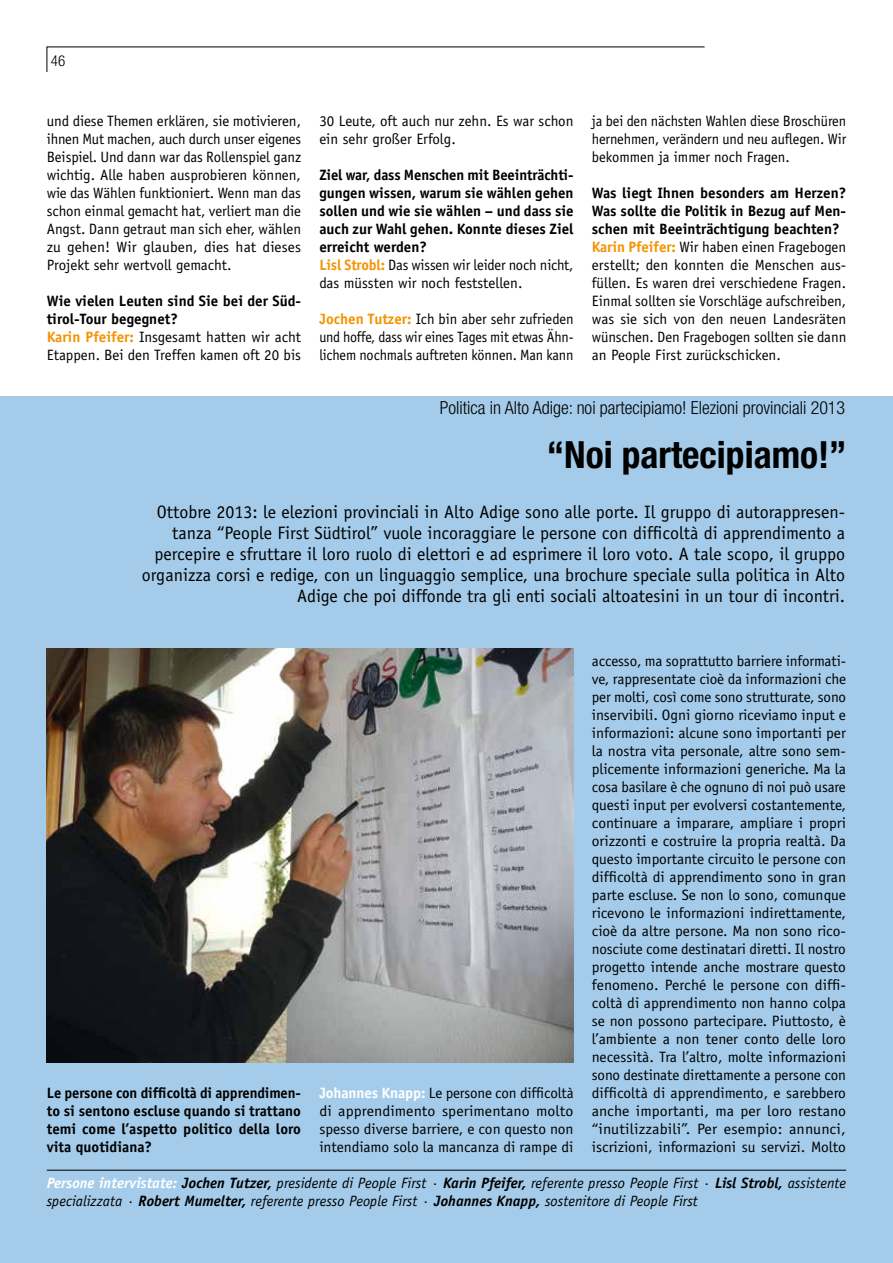
<style>
.page{position:relative;width:893px;height:1263px;background:#fff}
.page>*{position:absolute;margin:0;border:0;box-sizing:border-box;transform-origin:0 0}
.t1{font:700 condensed 37.5px "Helvetica Neue";color:#000}
.t2{font:18px/21px "Officina Sans";color:#000;text-align:right}
.t3{font:300 condensed 18px "Helvetica Neue";color:#000}
.t4{font:15px/18px "Officina Sans";color:#000;text-align:justify}
.t5{font:700 15px/18px "Officina Sans";color:#000}
.t6{font:italic 15px/18px "Officina Sans";color:#000}
.t7{font:15px/18px "Officina Sans";color:#000;text-align:justify;scale:.96 1}
.t8{font:300 condensed 15px "Helvetica Neue";color:#000}
.s1{font-weight:700}
.s2{font-weight:700;color:#f39400}
.s3{color:#f39400}
.s4{font-weight:400}
.s5{font-weight:700;color:#fff}
</style>
<div class="page">
<div style="left:0;top:396px;width:893px;height:867px;background:#a4ccea"></div>
<hr style="left:47px;top:1170px;width:799px;height:1px;background:#000">
<img style="left:47px;top:648px;width:527px;height:414px">
<svg style="left:47px;top:47px;width:658px;height:25px"></svg>
<p class="t8" style="left:51px;top:52px;width:16px">46</p>
<p class="t4" style="left:47px;top:112px;width:256px">und diese Themen erklären, sie motivieren, ihnen Mut machen, auch durch unser eigenes Beispiel. Und dann war das Rollenspiel ganz wichtig. Alle haben ausprobieren können, wie das Wählen funktioniert. Wenn man das schon einmal gemacht hat, verliert man die Angst. Dann getraut man sich eher, wählen zu gehen! Wir glauben, dies hat dieses Projekt sehr wertvoll gemacht.</p>
<p class="t4" style="left:47px;top:292px;width:256px;text-align:left"><span class="s1">Wie vielen Leuten sind Sie bei der Süd&shy;tirol-Tour begegnet?<br></span><span class="s2">Karin Pfeifer:</span> Insgesamt hatten wir acht Etappen. Bei den Treffen kamen oft 20 bis</p>
<p class="t4" style="left:319px;top:112px;width:256px">30 Leute, oft auch nur zehn. Es war schon ein sehr großer Erfolg.</p>
<p class="t5" style="left:319px;top:166px;width:256px">Ziel war, dass Menschen mit Beeinträchti&shy;gungen wissen, warum sie wählen gehen sollen und wie sie wählen – und dass sie auch zur Wahl gehen. Konnte dieses Ziel erreicht werden?<br><span class="s3">Lisl Strobl:</span> <span class="s4">Das wissen wir leider noch nicht, das müssten wir noch feststellen.</span></p>
<p class="t4" style="left:319px;top:310px;width:256px"><span class="s2">Jochen Tutzer:</span> Ich bin aber sehr zufrieden und hoffe, dass wir eines Tages mit etwas Ähn&shy;lichem nochmals auftreten können. Man kann</p>
<p class="t7" style="left:592px;top:112px;width:266px">ja bei den nächsten Wahlen diese Broschüren hernehmen, verändern und neu auflegen. Wir bekommen ja immer noch Fragen.</p>
<p class="t4" style="left:592px;top:184px;width:256px;text-align:left"><span class="s1">Was liegt Ihnen besonders am Herzen?<br>Was sollte die Politik in Bezug auf Men&shy;schen mit Beeinträchtigung beachten?<br></span><span class="s2">Karin Pfeifer:</span> Wir haben einen Fragebogen erstellt; den konnten die Menschen aus&shy;füllen. Es waren drei verschiedene Fragen.<br>Einmal sollten sie Vorschläge aufschreiben, was sie sich von den neuen Landesräten wünschen. Den Fragebogen sollten sie dann an People First zurückschicken.</p>
<p class="t3" style="left:440px;top:397px;width:407px">Politica in Alto Adige: noi partecipiamo! Elezioni provinciali 2013</p>
<h1 class="t1" style="left:547px;top:432px;width:301px">“Noi partecipiamo!”</h1>
<p class="t2" style="left:142px;top:502px;width:705px">Ottobre 2013: le elezioni provinciali in Alto Adige sono alle porte. Il gruppo di autorappresen&shy;tanza “People First Südtirol” vuole incoraggiare le persone con difficoltà di apprendimento a percepire e sfruttare il loro ruolo di elettori e ad esprimere il loro voto. A tale scopo, il gruppo organizza corsi e redige, con un linguaggio semplice, una brochure speciale sulla politica in Alto Adige che poi diffonde tra gli enti sociali altoatesini in un tour di incontri.</p>
<p class="t5" style="left:47px;top:1084px;width:256px;text-align:justify">Le persone con difficoltà di apprendimen&shy;to si sentono escluse quando si trattano temi come l’aspetto politico della loro vita quotidiana?</p>
<p class="t4" style="left:319px;top:1084px;width:256px"><span class="s5">Johannes Knapp:</span> Le persone con difficoltà di apprendimento sperimentano molto spesso diverse barriere, e con questo non intendiamo solo la mancanza di rampe di</p>
<p class="t4" style="left:592px;top:652px;width:256px">accesso, ma soprattutto barriere informati&shy;ve, rappresentate cioè da informazioni che per molti, così come sono strutturate, sono inservibili. Ogni giorno riceviamo input e informazioni: alcune sono importanti per la nostra vita personale, altre sono sem&shy;plicemente informazioni generiche. Ma la cosa basilare è che ognuno di noi può usare questi input per evolversi costantemente, continuare a imparare, ampliare i propri orizzonti e costruire la propria realtà. Da questo importante circuito le persone con difficoltà di apprendimento sono in gran parte escluse. Se non lo sono, comunque ricevono le informazioni indirettamente, cioè da altre persone. Ma non sono rico&shy;nosciute come destinatari diretti. Il nostro progetto intende anche mostrare questo fenomeno. Perché le persone con diffi&shy;coltà di apprendimento non hanno colpa se non possono partecipare. Piuttosto, è l’ambiente a non tener conto delle loro necessità. Tra l’altro, molte informazioni sono destinate direttamente a persone con difficoltà di apprendimento, e sarebbero anche importanti, ma per loro restano “inutilizzabili”. Per esempio: annunci, iscrizioni, informazioni su servizi. Molto</p>
<p class="t6" style="left:47px;top:1174px;width:801px"><span class="s5">Persone intervistate:</span> <span class="s1">Jochen Tutzer,</span> presidente di People First · <span class="s1">Karin Pfeifer,</span> referente presso People First · <span class="s1">Lisl Strobl,</span> assistente specializzata · <span class="s1">Robert Mumelter,</span> referente presso People First · <span class="s1">Johannes Knapp,</span> sostenitore di People First</p>
</div>
